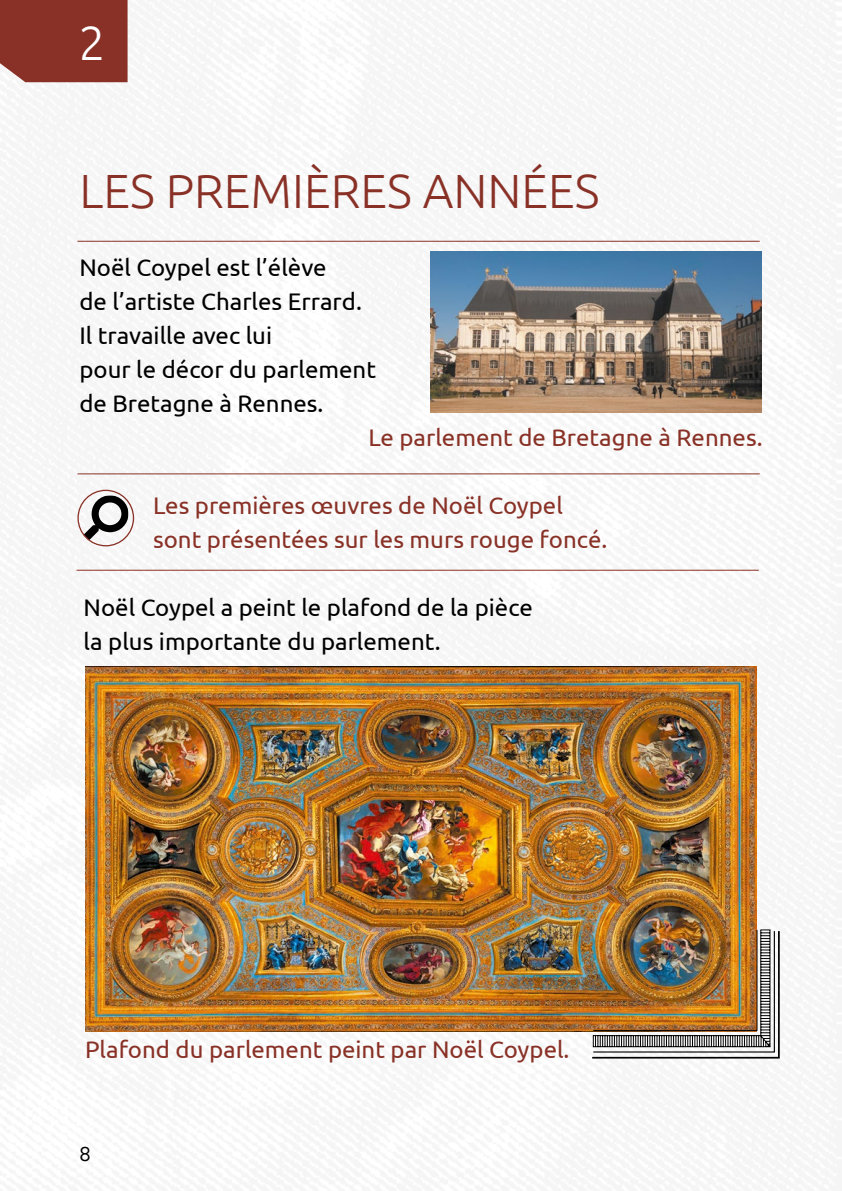
<style>
.page{position:relative;width:842px;height:1191px;background:#fff}
.page>*{position:absolute;margin:0;border:0;box-sizing:border-box;transform-origin:0 0}
.titre{font:300 48px "Ubuntu";color:#893126}
.titre-2{font:300 48px "Ubuntu";color:#fff}
.texte_courant{font:24px/34px "Ubuntu";color:#000}
.texte_courant-2{font:24px/34px "Ubuntu";color:#893126}
.t1{font:19px "ES Klarheit Kurrent";color:#000}
</style>
<div class="page">
<img style="left:25px;top:82px;width:737px;height:950px">
<svg style="left:83px;top:495px;width:45px;height:46px"></svg>
<div style="left:77px;top:490px;width:57px;height:56px;border:1px solid #893126;border-radius:50%"></div>
<hr style="left:77px;top:241px;width:683px;height:1px;background:#893126">
<hr style="left:77px;top:473px;width:683px;height:1px;background:#893126">
<hr style="left:77px;top:570px;width:682px;height:1px;background:#893126">
<img style="left:431px;top:252px;width:331px;height:160px">
<img style="left:86px;top:666px;width:670px;height:365px">
<div style="left:0;top:0;width:128px;height:82px;background:#893126"></div>
<img style="left:590px;top:929px;width:190px;height:130px">
<p class="titre-2" style="left:78px;top:14px;width:29px">2</p>
<p class="titre" style="left:79px;top:162px;width:522px">LES PREMIÈRES ANNÉES</p>
<p class="texte_courant" style="left:79px;top:250px;width:284px">Noël Coypel est l’élève<br>de l’artiste Charles Errard.</p>
<p class="texte_courant" style="left:79px;top:318px;width:298px">Il travaille avec lui<br>pour le décor du parlement</p>
<p class="texte_courant" style="left:79px;top:386px;width:246px">de Bretagne à Rennes.</p>
<p class="texte_courant-2" style="left:368px;top:420px;width:396px">Le parlement de Bretagne à Rennes.</p>
<p class="texte_courant-2" style="left:153px;top:488px;width:456px">Les premières œuvres de Noël Coypel sont présentées sur les murs rouge foncé.</p>
<p class="texte_courant" style="left:84px;top:590px;width:451px">Noël Coypel a peint le plafond de la pièce la plus importante du parlement.</p>
<p class="texte_courant-2" style="left:85px;top:1032px;width:486px">Plafond du parlement peint par Noël Coypel.</p>
<p class="t1" style="left:79px;top:1138px;width:13px">8</p>
</div>
